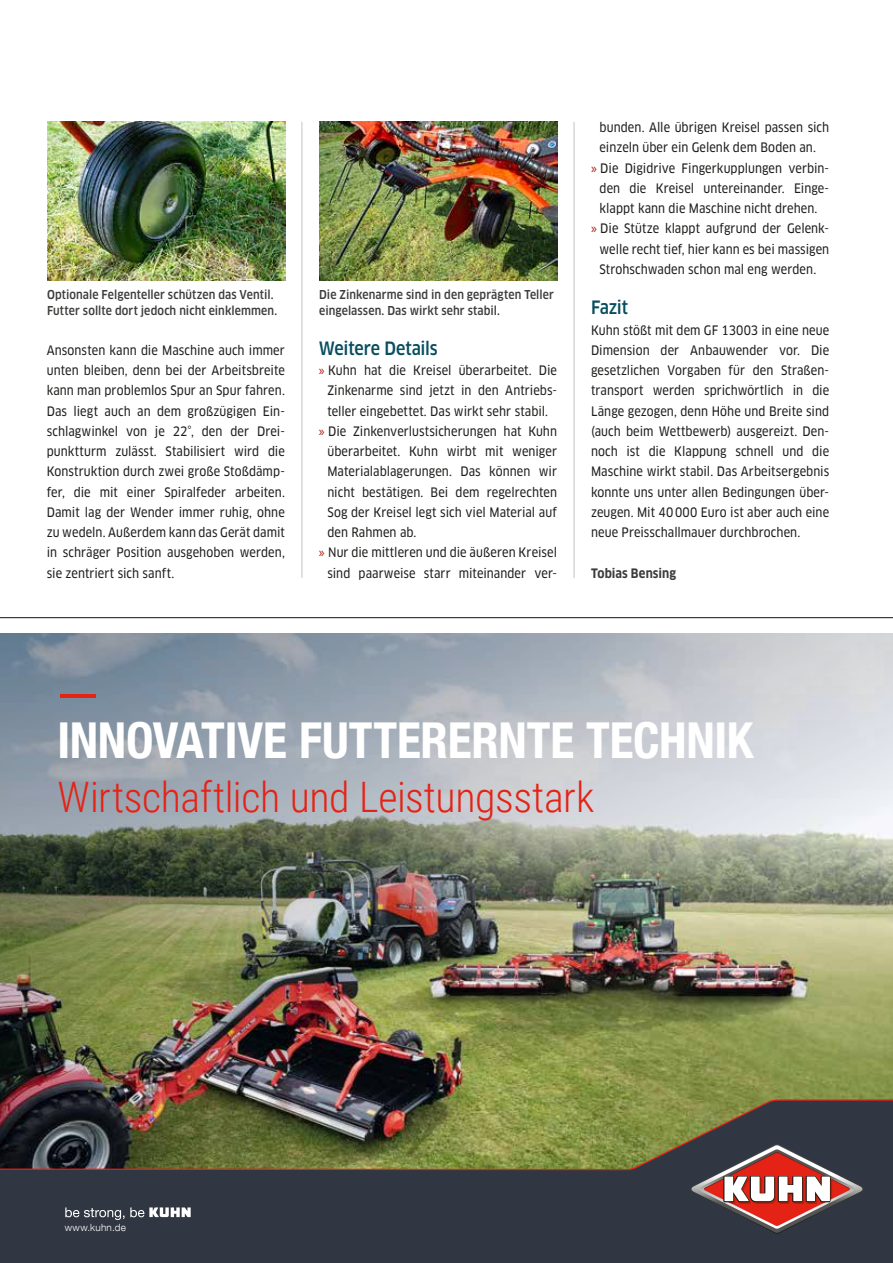
<style>
.page{position:relative;width:893px;height:1263px;background:#fff}
.page>*{position:absolute;margin:0;border:0;box-sizing:border-box;transform-origin:0 0}
.t1{font:700 condensed 49.5px "Helvetica Neue LT Com";letter-spacing:-.005em;color:#fff}
.t2{font:300 42px "Roboto Condensed";letter-spacing:-.01em;color:#e42316}
.t3{font:500 condensed 18px "Clan OT";letter-spacing:-.015em;color:#074e5e}
.t4{font:12.75px/20.2px "Clan OT Narrow News";letter-spacing:.005em;color:#1d1d1b;text-align:justify}
.t5{font:700 condensed 12.75px "Clan OT";letter-spacing:.005em;color:#3c3c3b}
.t6{font:500 condensed 12px/16.5px "Clan OT";letter-spacing:.005em;color:#3c3c3b}
.t7{font:300 9.9px "Helvetica Neue LT Com";letter-spacing:.025em;color:#fff}
.s1{font-family:"Myriad Pro";font-size:14.25px;color:#ac1410}
</style>
<div class="page">
<hr style="left:573px;top:122px;width:2px;height:456px;background:#c6c6c6">
<hr style="left:301px;top:122px;width:1px;height:456px;background:#c6c6c6">
<img style="left:48px;top:122px;width:238px;height:159px">
<img style="left:320px;top:122px;width:238px;height:159px">
<hr style="left:0;top:617px;width:893px;height:1px;background:#1d1d1b">
<img style="left:0;top:634px;width:893px;height:465px">
<svg style="left:0;top:1099px;width:893px;height:164px;background:#474b40"></svg>
<svg style="left:690px;top:1144px;width:173px;height:90px;background:#7e5a5c"></svg>
<svg style="left:65px;top:1207px;width:126px;height:13px"></svg>
<hr style="left:60px;top:694px;width:36px;height:4px;background:#e42316">
<svg style="left:0;top:634px;width:7px;height:7px"></svg>
<p class="t6" style="left:47px;top:286px;width:232px">Optionale Felgenteller schützen das Ventil.<br>Futter sollte dort jedoch nicht einklemmen.</p>
<p class="t6" style="left:319px;top:286px;width:236px">Die Zinkenarme sind in den geprägten Teller eingelassen. Das wirkt sehr stabil.</p>
<p class="t4" style="left:47px;top:340px;width:240px">Ansonsten kann die Maschine auch immer unten bleiben, denn bei der Arbeitsbreite kann man problemlos Spur an Spur fahren.<br>Das liegt auch an dem großzügigen Ein&shy;schlagwinkel von je 22°, den der Drei&shy;punktturm zulässt. Stabilisiert wird die Konstruktion durch zwei große Stoßdämp&shy;fer, die mit einer Spiralfeder arbeiten.<br>Damit lag der Wender immer ruhig, ohne zu wedeln. Außerdem kann das Gerät damit in schräger Position ausgehoben werden, sie zentriert sich sanft.</p>
<h3 class="t3" style="left:319px;top:338px;width:120px">Weitere Details</h3>
<p class="t4" style="left:319px;top:360px;width:240px"><span class="s1">»</span> Kuhn hat die Kreisel überarbeitet. Die</p>
<p class="t4" style="left:327px;top:381px;width:230px">Zinkenarme sind jetzt in den Antriebs-</p>
<p class="t4" style="left:327px;top:401px;width:222px">teller eingebettet. Das wirkt sehr stabil.</p>
<p class="t4" style="left:319px;top:421px;width:240px"><span class="s1">»</span> Die Zinkenverlustsicherungen hat Kuhn</p>
<p class="t4" style="left:327px;top:441px;width:231px">überarbeitet. Kuhn wirbt mit weniger</p>
<p class="t4" style="left:327px;top:462px;width:231px">Materialablagerungen. Das können wir</p>
<p class="t4" style="left:327px;top:482px;width:231px">nicht bestätigen. Bei dem regelrechten</p>
<p class="t4" style="left:327px;top:502px;width:231px">Sog der Kreisel legt sich viel Material auf</p>
<p class="t4" style="left:327px;top:522px;width:91px">den Rahmen ab.</p>
<p class="t4" style="left:319px;top:543px;width:240px"><span class="s1">»</span> Nur die mittleren und die äußeren Kreisel</p>
<p class="t4" style="left:327px;top:563px;width:231px">sind paarweise starr miteinander ver-</p>
<p class="t4" style="left:600px;top:117px;width:231px">bunden. Alle übrigen Kreisel passen sich</p>
<p class="t4" style="left:600px;top:138px;width:218px">einzeln über ein Gelenk dem Boden an.</p>
<p class="t4" style="left:591px;top:158px;width:240px"><span class="s1">»</span> Die Digidrive Fingerkupplungen verbin-</p>
<p class="t4" style="left:600px;top:178px;width:231px">den die Kreisel untereinander. Einge-</p>
<p class="t4" style="left:600px;top:198px;width:219px">klappt kann die Maschine nicht drehen.</p>
<p class="t4" style="left:591px;top:219px;width:240px"><span class="s1">»</span> Die Stütze klappt aufgrund der Gelenk-</p>
<p class="t4" style="left:600px;top:239px;width:231px">welle recht tief, hier kann es bei massigen</p>
<p class="t4" style="left:600px;top:259px;width:218px">Strohschwaden schon mal eng werden.</p>
<h3 class="t3" style="left:591px;top:297px;width:38px">Fazit</h3>
<p class="t4" style="left:591px;top:320px;width:240px">Kuhn stößt mit dem GF 13003 in eine neue Dimension der Anbauwender vor. Die gesetzlichen Vorgaben für den Straßen&shy;transport werden sprichwörtlich in die Länge gezogen, denn Höhe und Breite sind (auch beim Wettbewerb) ausgereizt. Den&shy;noch ist die Klappung schnell und die Maschine wirkt stabil. Das Arbeitsergebnis konnte uns unter allen Bedingungen über&shy;zeugen. Mit 40000 Euro ist aber auch eine neue Preisschallmauer durchbrochen.</p>
<p class="t5" style="left:591px;top:565px;width:87px">Tobias Bensing</p>
<h1 class="t1" style="left:58px;top:711px;width:697px">INNOVATIVE FUTTERERNTE TECHNIK</h1>
<h2 class="t2" style="left:58px;top:767px;width:538px">Wirtschaftlich und Leistungsstark</h2>
<p class="t7" style="left:65px;top:1221px;width:63px">www.kuhn.de</p>
</div>
